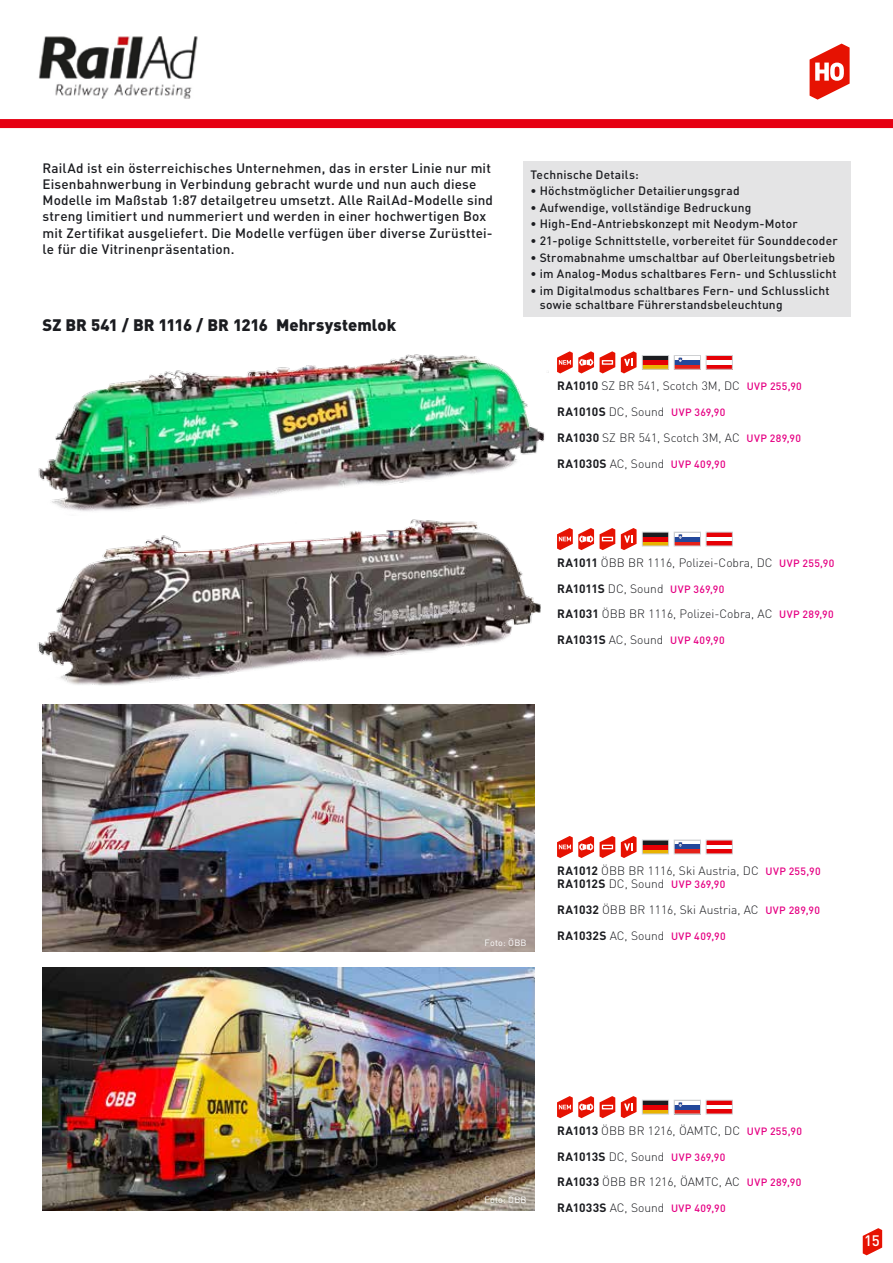
<style>
.page{position:relative;width:893px;height:1263px;background:#fff}
.page>*{position:absolute;margin:0;border:0;box-sizing:border-box;transform-origin:0 0}
.t1{font:900 16.5px "DIN";letter-spacing:.005em;color:#1b1c20}
.t2{font:500 15px "DIN";color:#fff}
.t3{font:500 13.5px/16.2px "DIN";letter-spacing:.01em;color:#1b1c20}
.t4{font:500 12px/14.4px "DIN";letter-spacing:.015em;color:#1b1c20}
.t5{font:300 12px "DIN";color:#1b1c20}
.t6{font:500 10.5px "DIN";letter-spacing:.035em;color:#e50083}
.t7{font:9px "DIN";letter-spacing:.025em;color:#fff}
.s1{font-weight:700}
.s2{font-weight:500;font-size:10.5px;color:#e50083}
.s3{font-weight:700;font-size:12px;color:#1b1c20}
.s4{font-weight:300;font-size:12px;color:#1b1c20}
</style>
<div class="page">
<div style="left:0;top:119px;width:893px;height:9px;background:#e60012"></div>
<svg style="left:810px;top:44px;width:40px;height:56px"></svg>
<img style="left:38px;top:36px;width:160px;height:63px">
<img style="left:38px;top:354px;width:523px;height:140px">
<img style="left:43px;top:704px;width:492px;height:248px">
<img style="left:37px;top:494px;width:504px;height:192px">
<img style="left:43px;top:967px;width:492px;height:243px">
<svg style="left:600px;top:351px;width:15px;height:22px"></svg>
<div style="left:602px;top:360px;width:11px;height:5px;border:1px solid #fff"></div>
<svg style="left:621px;top:351px;width:16px;height:22px"></svg>
<svg style="left:557px;top:351px;width:37px;height:22px"></svg>
<hr style="left:642px;top:365px;width:27px;height:4px;background:#e9b200">
<div style="left:642px;top:360px;width:27px;height:5px;background:#e60005"></div>
<div style="left:642px;top:355px;width:27px;height:5px;background:#1b1c20"></div>
<div style="left:642px;top:355px;width:27px;height:14px;border:1px solid #ced0d2"></div>
<hr style="left:674px;top:365px;width:26px;height:4px;background:#e52119">
<div style="left:674px;top:360px;width:26px;height:5px;background:#23489b"></div>
<svg style="left:678px;top:358px;width:4px;height:4px"></svg>
<div style="left:674px;top:355px;width:27px;height:14px;border:1px solid #ced0d2"></div>
<hr style="left:706px;top:365px;width:26px;height:4px;background:#e60005">
<div style="left:706px;top:355px;width:26px;height:5px;background:#e60005"></div>
<div style="left:706px;top:355px;width:27px;height:14px;border:1px solid #ced0d2"></div>
<svg style="left:600px;top:528px;width:15px;height:22px"></svg>
<div style="left:602px;top:537px;width:11px;height:4px;border:1px solid #fff"></div>
<svg style="left:621px;top:528px;width:16px;height:22px"></svg>
<svg style="left:557px;top:528px;width:37px;height:22px"></svg>
<div style="left:642px;top:541px;width:27px;height:5px;background:#e9b200"></div>
<hr style="left:642px;top:537px;width:27px;height:4px;background:#e60005">
<div style="left:642px;top:532px;width:27px;height:5px;background:#1b1c20"></div>
<div style="left:642px;top:532px;width:27px;height:14px;border:1px solid #ced0d2"></div>
<div style="left:674px;top:541px;width:26px;height:5px;background:#e52119"></div>
<hr style="left:674px;top:537px;width:26px;height:4px;background:#23489b">
<svg style="left:678px;top:534px;width:4px;height:5px"></svg>
<div style="left:674px;top:532px;width:27px;height:14px;border:1px solid #ced0d2"></div>
<div style="left:706px;top:541px;width:26px;height:5px;background:#e60005"></div>
<div style="left:706px;top:532px;width:26px;height:5px;background:#e60005"></div>
<div style="left:706px;top:532px;width:27px;height:14px;border:1px solid #ced0d2"></div>
<svg style="left:600px;top:836px;width:15px;height:22px"></svg>
<div style="left:602px;top:845px;width:11px;height:4px;border:1px solid #fff"></div>
<svg style="left:621px;top:836px;width:16px;height:22px"></svg>
<svg style="left:557px;top:836px;width:37px;height:22px"></svg>
<div style="left:642px;top:849px;width:27px;height:5px;background:#e9b200"></div>
<hr style="left:642px;top:845px;width:27px;height:4px;background:#e60005">
<div style="left:642px;top:840px;width:27px;height:5px;background:#1b1c20"></div>
<div style="left:642px;top:840px;width:27px;height:14px;border:1px solid #ced0d2"></div>
<div style="left:674px;top:849px;width:26px;height:5px;background:#e52119"></div>
<div style="left:674px;top:844px;width:26px;height:5px;background:#23489b"></div>
<svg style="left:678px;top:842px;width:4px;height:5px"></svg>
<div style="left:674px;top:840px;width:27px;height:14px;border:1px solid #ced0d2"></div>
<div style="left:706px;top:849px;width:26px;height:5px;background:#e60005"></div>
<div style="left:706px;top:840px;width:26px;height:5px;background:#e60005"></div>
<div style="left:706px;top:840px;width:27px;height:14px;border:1px solid #ced0d2"></div>
<svg style="left:600px;top:1096px;width:15px;height:22px"></svg>
<div style="left:602px;top:1105px;width:11px;height:4px;border:1px solid #fff"></div>
<svg style="left:621px;top:1096px;width:16px;height:22px"></svg>
<svg style="left:557px;top:1096px;width:37px;height:22px"></svg>
<div style="left:642px;top:1109px;width:27px;height:5px;background:#e9b200"></div>
<hr style="left:642px;top:1105px;width:27px;height:4px;background:#e60005">
<div style="left:642px;top:1100px;width:27px;height:5px;background:#1b1c20"></div>
<div style="left:642px;top:1100px;width:27px;height:14px;border:1px solid #ced0d2"></div>
<div style="left:674px;top:1109px;width:26px;height:5px;background:#e52119"></div>
<hr style="left:674px;top:1105px;width:26px;height:4px;background:#23489b">
<svg style="left:678px;top:1102px;width:4px;height:5px"></svg>
<div style="left:674px;top:1100px;width:27px;height:14px;border:1px solid #ced0d2"></div>
<div style="left:706px;top:1109px;width:26px;height:5px;background:#e60005"></div>
<div style="left:706px;top:1100px;width:26px;height:5px;background:#e60005"></div>
<div style="left:706px;top:1100px;width:27px;height:14px;border:1px solid #ced0d2"></div>
<div style="left:523px;top:162px;width:327px;height:155px;background:#e4e4e5"></div>
<svg style="left:863px;top:1228px;width:19px;height:27px"></svg>
<p class="t3" style="left:43px;top:159px;width:452px">RailAd ist ein österreichisches Unternehmen, das in erster Linie nur mit Eisenbahnwerbung in Verbindung gebracht wurde und nun auch diese Modelle im Maßstab 1:87 detailgetreu umsetzt. Alle RailAd-Modelle sind streng limitiert und nummeriert und werden in einer hochwertigen Box mit Zertifikat ausgeliefert. Die Modelle verfügen über diverse Zurüsttei&shy;le für die Vitrinenpräsentation.</p>
<h1 class="t1" style="left:43px;top:314px;width:355px">SZ BR 541 / BR 1116 / BR 1216 Mehrsystemlok</h1>
<p class="t4" style="left:530px;top:167px;width:110px">Technische Details:</p>
<p class="t4" style="left:530px;top:183px;width:211px">• Höchstmöglicher Detailierungsgrad</p>
<p class="t4" style="left:530px;top:200px;width:222px">• Aufwendige, vollständige Bedruckung</p>
<p class="t4" style="left:530px;top:217px;width:269px">• High-End-Antriebskonzept mit Neodym-Motor</p>
<p class="t4" style="left:530px;top:233px;width:309px">• 21-polige Schnittstelle, vorbereitet für Sounddecoder</p>
<p class="t4" style="left:530px;top:250px;width:306px">• Stromabnahme umschaltbar auf Oberleitungsbetrieb</p>
<p class="t4" style="left:530px;top:266px;width:308px">• im Analog-Modus schaltbares Fern- und Schlusslicht</p>
<p class="t4" style="left:540px;top:283px;width:291px;text-indent:-9px">• im Digitalmodus schaltbares Fern- und Schlusslicht sowie schaltbare Führerstandsbeleuchtung</p>
<p class="t5" style="left:557px;top:378px;width:246px"><span class="s1">RA1010</span> SZ BR 541, Scotch 3M, DC <span class="s2">UVP 255,90</span></p>
<p class="t6" style="left:557px;top:405px;width:170px"><span class="s3">RA1010S</span> <span class="s4">DC, Sound</span> UVP 369,90</p>
<p class="t5" style="left:557px;top:430px;width:246px"><span class="s1">RA1030</span> SZ BR 541, Scotch 3M, AC <span class="s2">UVP 289,90</span></p>
<p class="t6" style="left:557px;top:457px;width:170px"><span class="s3">RA1030S</span> <span class="s4">AC, Sound</span> UVP 409,90</p>
<p class="t5" style="left:557px;top:555px;width:279px"><span class="s1">RA1011</span> ÖBB BR 1116, Polizei-Cobra, DC <span class="s2">UVP 255,90</span></p>
<p class="t6" style="left:557px;top:582px;width:169px"><span class="s3">RA1011S</span> <span class="s4">DC, Sound</span> UVP 369,90</p>
<p class="t5" style="left:557px;top:607px;width:278px"><span class="s1">RA1031</span> ÖBB BR 1116, Polizei-Cobra, AC <span class="s2">UVP 289,90</span></p>
<p class="t6" style="left:557px;top:634px;width:169px"><span class="s3">RA1031S</span> <span class="s4">AC, Sound</span> UVP 409,90</p>
<p class="t7" style="left:485px;top:937px;width:43px">Foto: ÖBB</p>
<p class="t5" style="left:557px;top:863px;width:265px"><span class="s1">RA1012</span> ÖBB BR 1116, Ski Austria, DC <span class="s2">UVP 255,90</span></p>
<p class="t6" style="left:557px;top:878px;width:170px"><span class="s3">RA1012S</span> <span class="s4">DC, Sound</span> UVP 369,90</p>
<p class="t5" style="left:557px;top:902px;width:264px"><span class="s1">RA1032</span> ÖBB BR 1116, Ski Austria, AC <span class="s2">UVP 289,90</span></p>
<p class="t6" style="left:557px;top:929px;width:170px"><span class="s3">RA1032S</span> <span class="s4">AC, Sound</span> UVP 409,90</p>
<p class="t7" style="left:485px;top:1194px;width:43px">Foto: ÖBB</p>
<p class="t5" style="left:557px;top:1123px;width:246px"><span class="s1">RA1013</span> ÖBB BR 1216, ÖAMTC, DC <span class="s2">UVP 255,90</span></p>
<p class="t6" style="left:557px;top:1150px;width:170px"><span class="s3">RA1013S</span> <span class="s4">DC, Sound</span> UVP 369,90</p>
<p class="t5" style="left:557px;top:1175px;width:246px"><span class="s1">RA1033</span> ÖBB BR 1216, ÖAMTC, AC <span class="s2">UVP 289,90</span></p>
<p class="t6" style="left:557px;top:1202px;width:170px"><span class="s3">RA1033S</span> <span class="s4">AC, Sound</span> UVP 409,90</p>
<p class="t2" style="left:864px;top:1231px;width:17px">15</p>
</div>
